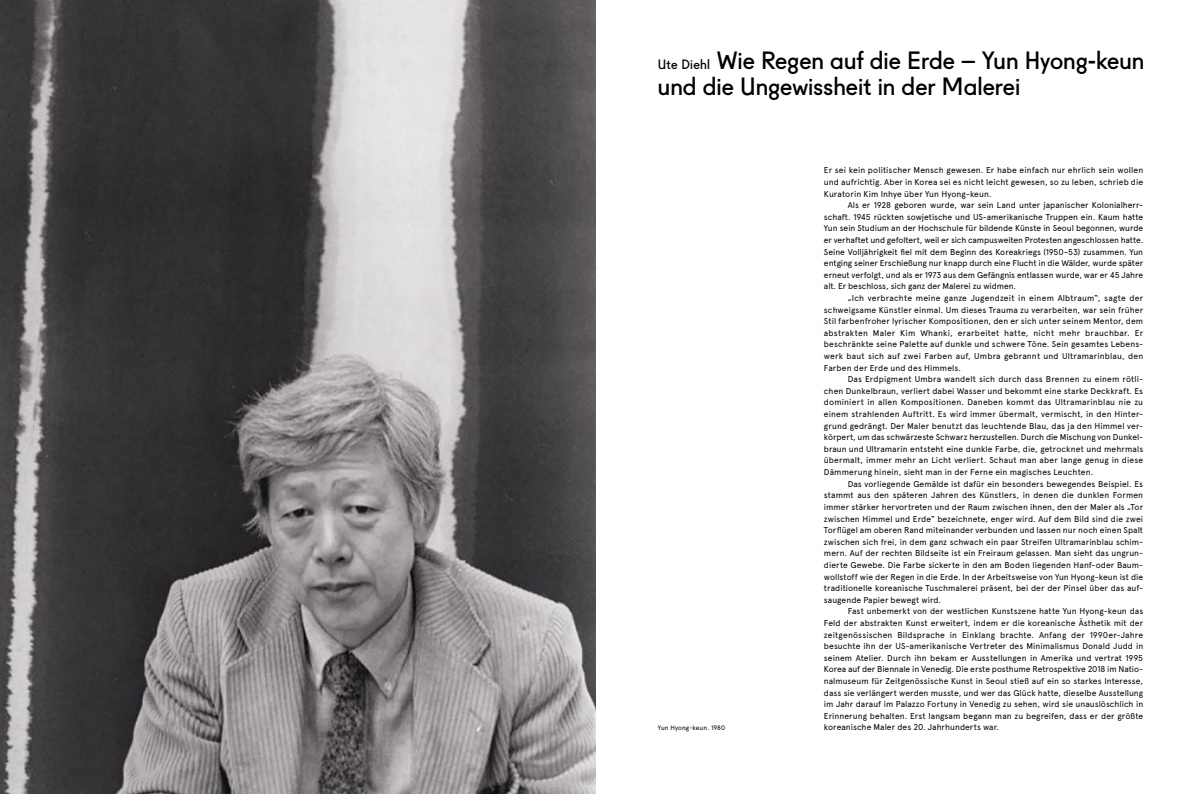
<style>
.page{position:relative;width:1191px;height:794px;background:#fff}
.page>*{position:absolute;margin:0;border:0;box-sizing:border-box;transform-origin:0 0}
.t1{font:24px/26px "Fugue";letter-spacing:.005em;color:#000}
.t2{font:8.5px/11.6px "Apercu Pro";letter-spacing:.01em;color:#000;text-align:justify}
.t3{font:6.5px "Apercu Pro";letter-spacing:.015em;color:#000}
.s1{font-size:13px}
</style>
<div class="page">
<img style="left:0;top:0;width:595px;height:794px">
<h1 class="t1" style="left:658px;top:45px;width:488px"><span class="s1">Ute Diehl</span> Wie Regen auf die Erde – Yun Hyong-keun und die Ungewissheit in der Malerei</h1>
<p class="t2" style="left:824px;top:164px;width:321px">Er sei kein politischer Mensch gewesen. Er habe einfach nur ehrlich sein wollen und aufrichtig. Aber in Korea sei es nicht leicht gewesen, so zu leben, schrieb die Kuratorin Kim Inhye über Yun Hyong-keun.</p>
<p class="t2" style="left:824px;top:199px;width:321px;text-indent:24px">Als er 1928 geboren wurde, war sein Land unter japanischer Kolonialherr&shy;schaft. 1945 rückten sowjetische und US-amerikanische Truppen ein. Kaum hatte Yun sein Studium an der Hochschule für bildende Künste in Seoul begonnen, wurde er verhaftet und gefoltert, weil er sich campusweiten Protesten angeschlossen hatte.<br>Seine Volljährigkeit fiel mit dem Beginn des Koreakriegs (1950–53) zusammen. Yun entging seiner Erschießung nur knapp durch eine Flucht in die Wälder, wurde später erneut verfolgt, und als er 1973 aus dem Gefängnis entlassen wurde, war er 45 Jahre alt. Er beschloss, sich ganz der Malerei zu widmen.</p>
<p class="t2" style="left:824px;top:291px;width:321px;text-indent:24px">„Ich verbrachte meine ganze Jugendzeit in einem Albtraum“, sagte der schweigsame Künstler einmal. Um dieses Trauma zu verarbeiten, war sein früher Stil farbenfroher lyrischer Kompositionen, den er sich unter seinem Mentor, dem abstrakten Maler Kim Whanki, erarbeitet hatte, nicht mehr brauchbar. Er beschränkte seine Palette auf dunkle und schwere Töne. Sein gesamtes Lebens&shy;werk baut sich auf zwei Farben auf, Umbra gebrannt und Ultramarinblau, den Farben der Erde und des Himmels.</p>
<p class="t2" style="left:824px;top:373px;width:321px;text-indent:24px">Das Erdpigment Umbra wandelt sich durch dass Brennen zu einem rötli&shy;chen Dunkelbraun, verliert dabei Wasser und bekommt eine starke Deckkraft. Es dominiert in allen Kompositionen. Daneben kommt das Ultramarinblau nie zu einem strahlenden Auftritt. Es wird immer übermalt, vermischt, in den Hinter&shy;grund gedrängt. Der Maler benutzt das leuchtende Blau, das ja den Himmel ver&shy;körpert, um das schwärzeste Schwarz herzustellen. Durch die Mischung von Dunkel&shy;braun und Ultramarin entsteht eine dunkle Farbe, die, getrocknet und mehrmals übermalt, immer mehr an Licht verliert. Schaut man aber lange genug in diese Dämmerung hinein, sieht man in der Ferne ein magisches Leuchten.</p>
<p class="t2" style="left:824px;top:477px;width:321px;text-indent:24px">Das vorliegende Gemälde ist dafür ein besonders bewegendes Beispiel. Es stammt aus den späteren Jahren des Künstlers, in denen die dunklen Formen immer stärker hervortreten und der Raum zwischen ihnen, den der Maler als „Tor zwischen Himmel und Erde“ bezeichnete, enger wird. Auf dem Bild sind die zwei Torflügel am oberen Rand miteinander verbunden und lassen nur noch einen Spalt zwischen sich frei, in dem ganz schwach ein paar Streifen Ultramarinblau schim&shy;mern. Auf der rechten Bildseite ist ein Freiraum gelassen. Man sieht das ungrun&shy;dierte Gewebe. Die Farbe sickerte in den am Boden liegenden Hanf-oder Baum&shy;wollstoff wie der Regen in die Erde. In der Arbeitsweise von Yun Hyong-keun ist die traditionelle koreanische Tuschmalerei präsent, bei der der Pinsel über das auf&shy;saugende Papier bewegt wird.</p>
<p class="t2" style="left:824px;top:605px;width:321px;text-indent:24px">Fast unbemerkt von der westlichen Kunstszene hatte Yun Hyong-keun das Feld der abstrakten Kunst erweitert, indem er die koreanische Ästhetik mit der zeitgenössischen Bildsprache in Einklang brachte. Anfang der 1990er-Jahre besuchte ihn der US-amerikanische Vertreter des Minimalismus Donald Judd in seinem Atelier. Durch ihn bekam er Ausstellungen in Amerika und vertrat 1995<br>Korea auf der Biennale in Venedig. Die erste posthume Retrospektive 2018 im Natio&shy;nalmuseum für Zeitgenössische Kunst in Seoul stieß auf ein so starkes Interesse, dass sie verlängert werden musste, und wer das Glück hatte, dieselbe Ausstellung im Jahr darauf im Palazzo Fortuny in Venedig zu sehen, wird sie unauslöschlich in Erinnerung behalten. Erst langsam begann man zu begreifen, dass er der größte</p>
<p class="t3" style="left:658px;top:722px;width:69px">Yun Hyong-keun. 1980</p>
<p class="t2" style="left:824px;top:721px;width:177px">koreanische Maler des 20. Jahrhunderts war.</p>
</div>
